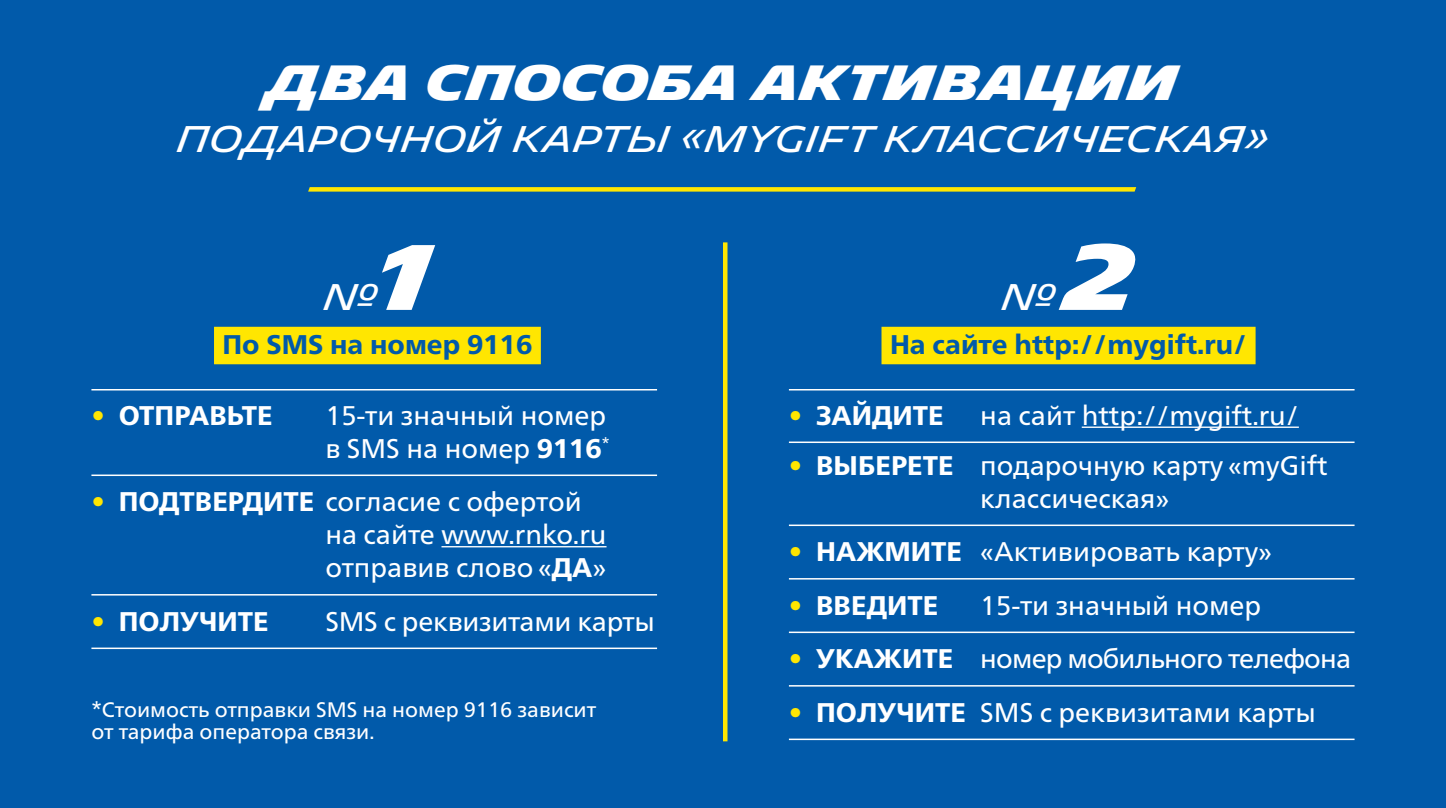
<style>
.page{position:relative;width:1446px;height:808px;background:#015aaa}
.page>*{position:absolute;margin:0;border:0;box-sizing:border-box;transform-origin:0 0}
.t1{font:700 90px "Michelin";color:#fff}
.t2{font:700 48px "Michelin";color:#fff}
.t3{font:36px "Michelin";color:#fff}
.t4{font:27px/33px "Frutiger Neue LTW1 G";color:#fff}
.t5{font:800 27px "Frutiger Neue LTW1 G";color:#015aaa}
.t6{font:800 27px "Frutiger Neue LTW1 G";color:#fff}
.t7{font:27px "Frutiger Neue LTW1 G";letter-spacing:-.03em;color:#fff}
.t8{font:21px/22.5px "Frutiger Neue LTW1 G";color:#fff}
.s1{color:#ffe601}
.s2{font-weight:800}
.s3{font-weight:800;color:#ffe601}
</style>
<div class="page">
<div style="left:881px;top:327px;width:374px;height:37px;background:#ffe601"></div>
<hr style="left:789px;top:389px;width:565px;height:1px;background:#fff">
<hr style="left:789px;top:441px;width:565px;height:2px;background:#fff">
<hr style="left:1082px;top:426px;width:217px;height:2px;background:#fff">
<hr style="left:789px;top:524px;width:565px;height:2px;background:#fff">
<hr style="left:789px;top:578px;width:565px;height:1px;background:#fff">
<hr style="left:789px;top:631px;width:565px;height:2px;background:#fff">
<hr style="left:789px;top:685px;width:565px;height:1px;background:#fff">
<hr style="left:789px;top:738px;width:565px;height:2px;background:#fff">
<hr style="left:91px;top:389px;width:566px;height:1px;background:#fff">
<hr style="left:91px;top:474px;width:566px;height:2px;background:#fff">
<hr style="left:441px;top:546px;width:165px;height:1px;background:#fff">
<hr style="left:91px;top:594px;width:566px;height:1px;background:#fff">
<hr style="left:91px;top:647px;width:566px;height:2px;background:#fff">
<div style="left:214px;top:327px;width:327px;height:37px;background:#ffe601"></div>
<div style="left:309px;top:187px;width:826px;height:5px;background:#ffe601"></div>
<hr style="left:723px;top:242px;width:4px;height:499px;background:#ffe601">
<h2 class="t2" style="left:267px;top:55px;width:913px">ДВА СПОСОБА активации</h2>
<h3 class="t3" style="left:177px;top:118px;width:1094px">подарочной КАРТЫ «mygift классическая»</h3>
<h1 class="t1" style="left:378px;top:225px;width:54px">1</h1>
<p class="t5" style="left:222px;top:329px;width:311px">По SMS на номер 9116</p>
<h3 class="t3" style="left:324px;top:276px;width:56px">№</h3>
<p class="t6" style="left:91px;top:399px;width:183px"><span class="s1">•</span> ОТПРАВЬТЕ</p>
<p class="t4" style="left:325px;top:398px;width:286px">15-ти значный номер в SMS на номер <span class="s2">9116</span><sup>*</sup></p>
<p class="t4" style="left:325px;top:485px;width:283px;text-indent:-234px"><span class="s3">•</span> <span class="s2">ПОДТВЕРДИТЕ</span> согласие с офертой на сайте www.rnko.ru отправив слово «<span class="s2">ДА</span>»</p>
<p class="t6" style="left:91px;top:605px;width:179px"><span class="s1">•</span> ПОЛУЧИТЕ</p>
<p class="t4" style="left:325px;top:604px;width:331px">SMS с реквизитами карты</p>
<p class="t8" style="left:91px;top:698px;width:506px">*Стоимость отправки SMS на номер 9116 зависит от тарифа оператора связи.</p>
<h1 class="t1" style="left:1067px;top:225px;width:70px">2</h1>
<p class="t5" style="left:890px;top:329px;width:358px">На сайте http://mygift.ru/</p>
<p class="t6" style="left:789px;top:399px;width:156px"><span class="s1">•</span> ЗАЙДИТЕ</p>
<p class="t4" style="left:980px;top:398px;width:320px">на сайт http://mygift.ru/</p>
<p class="t4" style="left:980px;top:448px;width:349px;text-indent:-191px"><span class="s3">•</span> <span class="s2">ВЫБЕРЕТЕ</span> подарочную карту «myGift классическая»</p>
<p class="t4" style="left:789px;top:535px;width:485px"><span class="s3">•</span> <span class="s2">НАЖМИТЕ</span> «Активировать карту»</p>
<p class="t6" style="left:789px;top:589px;width:151px"><span class="s1">•</span> ВВЕДИТЕ</p>
<p class="t4" style="left:980px;top:588px;width:282px">15-ти значный номер</p>
<p class="t7" style="left:789px;top:643px;width:564px"><span class="s3">•</span> <span class="s2">УКАЖИТЕ</span> номер мобильного телефона</p>
<p class="t4" style="left:789px;top:695px;width:528px"><span class="s3">•</span> <span class="s2">ПОЛУЧИТЕ</span> SMS с реквизитами карты</p>
<h3 class="t3" style="left:1001px;top:276px;width:56px">№</h3>
</div>
